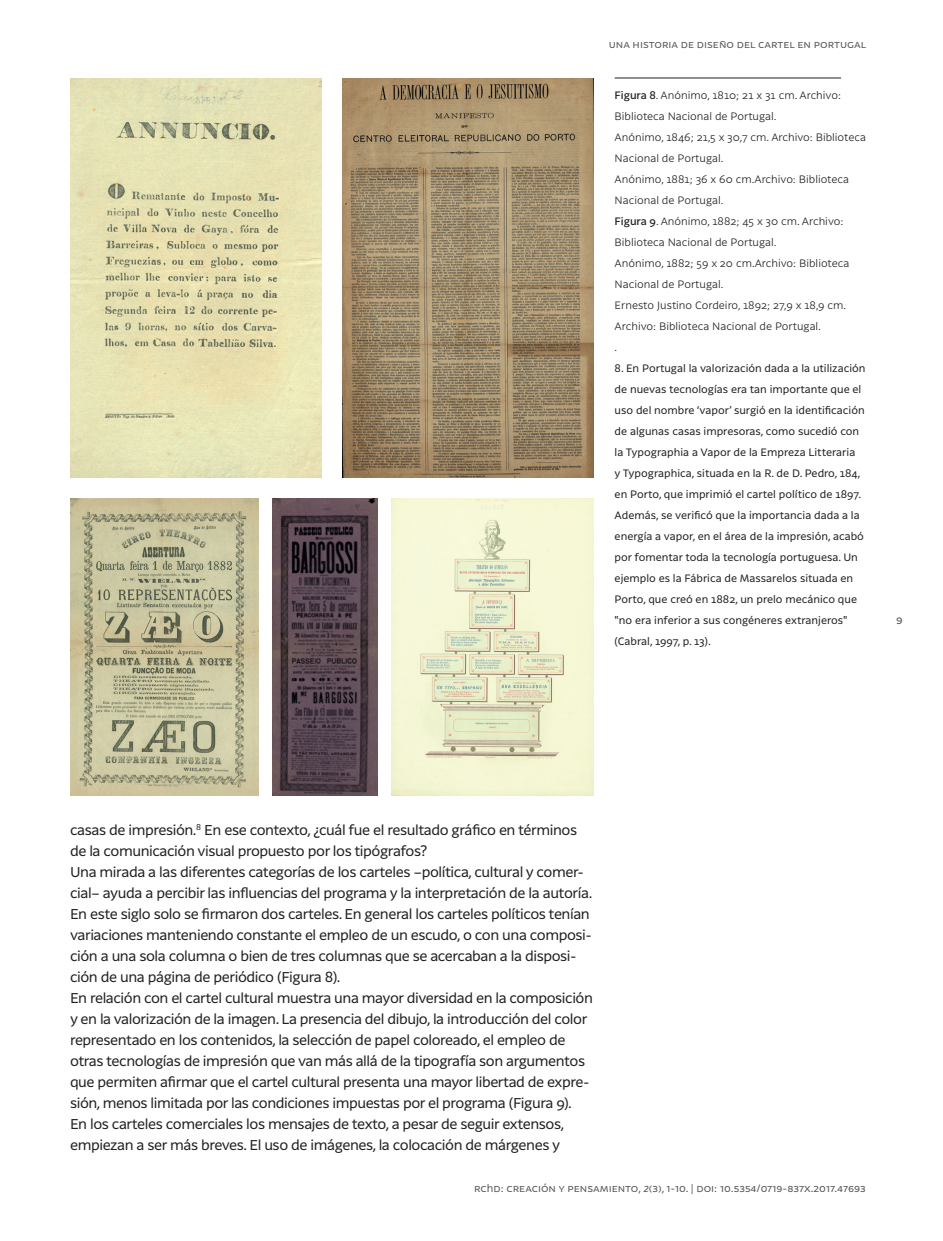
<style>
.page{position:relative;width:943px;height:1241px;background:#fff}
.page>*{position:absolute;margin:0;border:0;box-sizing:border-box;transform-origin:0 0}
.t1{font:14px/21px "Latina";letter-spacing:-.03em;color:#231f20}
.t2{font:11.38px "Latina";color:#57585a}
.t3{font:10.5px/21px "Latina";color:#231f20}
.t4{font:300 10.5px/21px "Latina";color:#231f20}
.t5{font:10.5px "Latina";color:#57585a}
.s1{font-weight:500}
.s2{font-style:italic}
</style>
<div class="page">
<img style="left:70px;top:79px;width:251px;height:398px">
<img style="left:342px;top:78px;width:251px;height:399px">
<img style="left:70px;top:498px;width:189px;height:297px">
<img style="left:272px;top:498px;width:105px;height:297px">
<img style="left:391px;top:498px;width:202px;height:297px">
<hr style="left:614px;top:78px;width:227px;height:1px;background:#231f20">
<p class="t5" style="left:608px;top:39px;width:259px">una historia de diseño del cartel en portugal</p>
<p class="t4" style="left:614px;top:85px;width:253px"><span class="s1">Figura 8</span>. Anónimo, 1810; 21 x 31 cm. Archivo:<br>Biblioteca Nacional de Portugal.<br>Anónimo, 1846; 21,5 x 30,7 cm. Archivo: Biblioteca Nacional de Portugal.<br>Anónimo, 1881; 36 x 60 cm.Archivo: Biblioteca Nacional de Portugal.<br><span class="s1">Figura 9</span>. Anónimo, 1882; 45 x 30 cm. Archivo:<br>Biblioteca Nacional de Portugal.<br>Anónimo, 1882; 59 x 20 cm.Archivo: Biblioteca Nacional de Portugal.<br>Ernesto Justino Cordeiro, 1892; 27,9 x 18,9 cm.<br>Archivo: Biblioteca Nacional de Portugal.<br>.</p>
<p class="t3" style="left:614px;top:358px;width:252px">8. En Portugal la valorización dada a la utilización de nuevas tecnologías era tan importante que el uso del nombre ‘vapor’ surgió en la identificación de algunas casas impresoras, como sucedió con la Typographia a Vapor de la Empreza Litteraria<br>y Typographica, situada en la R. de D. Pedro, 184, en Porto, que imprimió el cartel político de 1897.<br>Además, se verificó que la importancia dada a la energía a vapor, en el área de la impresión, acabó por fomentar toda la tecnología portuguesa. Un ejemplo es la Fábrica de Massarelos situada en Porto, que creó en 1882, un prelo mecánico que "no era inferior a sus congéneres extranjeros" (Cabral, 1997, p. 13).</p>
<p class="t2" style="left:896px;top:614px;width:8px">9</p>
<p class="t1" style="left:70px;top:819px;width:524px">casas de impresión.<sup>8</sup> En ese contexto, ¿cuál fue el resultado gráfico en términos de la comunicación visual propuesto por los tipógrafos?<br>Una mirada a las diferentes categorías de los carteles –política, cultural y comer&shy;cial– ayuda a percibir las influencias del programa y la interpretación de la autoría.<br>En este siglo solo se firmaron dos carteles. En general los carteles políticos tenían variaciones manteniendo constante el empleo de un escudo, o con una composi&shy;ción a una sola columna o bien de tres columnas que se acercaban a la disposi&shy;ción de una página de periódico (Figura 8).<br>En relación con el cartel cultural muestra una mayor diversidad en la composición y en la valorización de la imagen. La presencia del dibujo, la introducción del color representado en los contenidos, la selección de papel coloreado, el empleo de otras tecnologías de impresión que van más allá de la tipografía son argumentos que permiten afirmar que el cartel cultural presenta una mayor libertad de expre&shy;sión, menos limitada por las condiciones impuestas por el programa (Figura 9).<br>En los carteles comerciales los mensajes de texto, a pesar de seguir extensos, empiezan a ser más breves. El uso de imágenes, la colocación de márgenes y</p>
<p class="t5" style="left:474px;top:1181px;width:393px">rchd: creación y pensamiento, <span class="s2">2</span>(3), 1-10. | doi: 10.5354/0719-837x.2017.47693</p>
</div>
